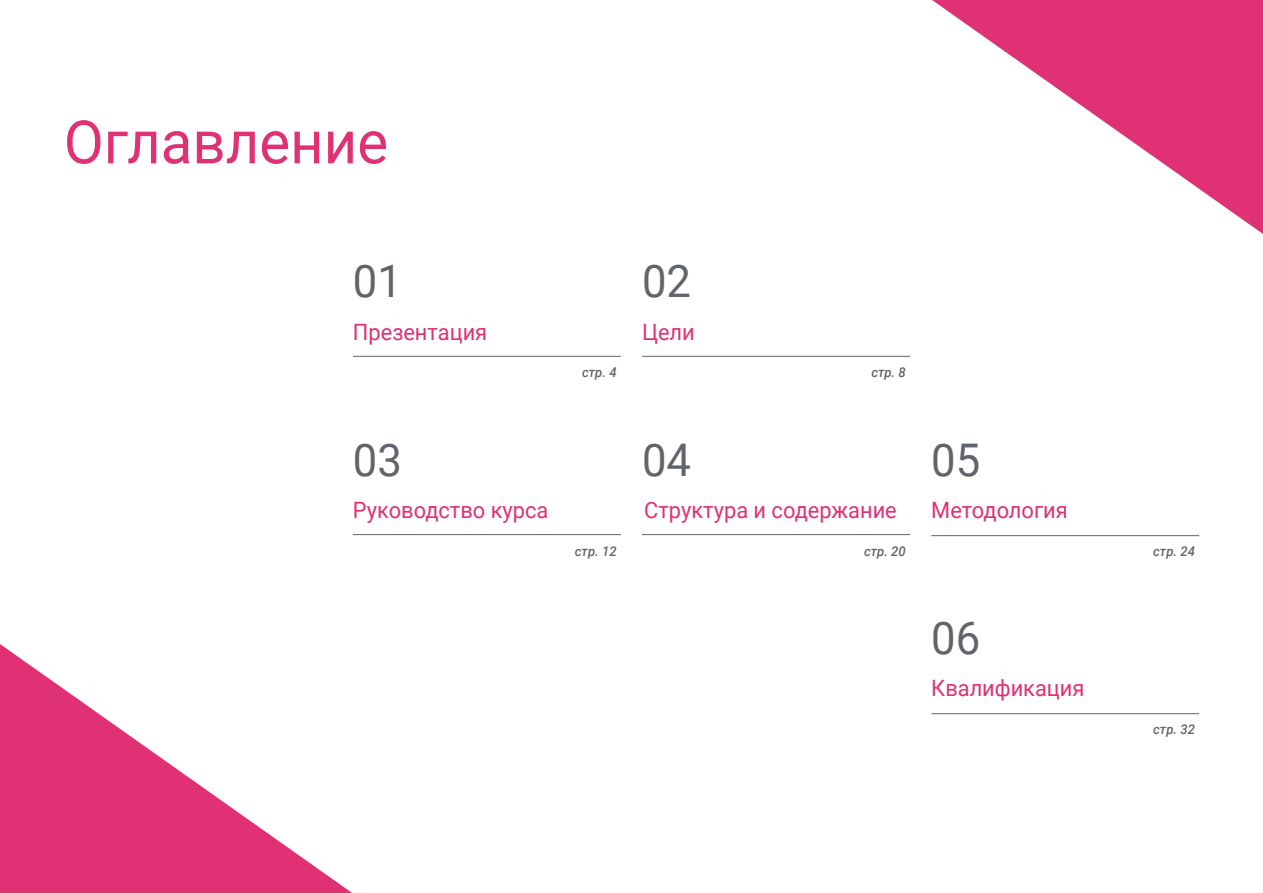
<style>
.page{position:relative;width:1263px;height:893px;background:#fff}
.page>*{position:absolute;margin:0;border:0;box-sizing:border-box;transform-origin:0 0}
.t1{font:60px "Roboto";color:#df3174}
.t2{font:45px "Roboto";color:#61646a}
.t3{font:22.5px "Roboto";color:#df3174}
.t4{font:italic 500 13.5px "Roboto";color:#61646a}
</style>
<div class="page">
<hr style="left:353px;top:356px;width:268px;height:1px;background:#61646a">
<hr style="left:931px;top:535px;width:268px;height:1px;background:#61646a">
<hr style="left:642px;top:356px;width:268px;height:1px;background:#61646a">
<hr style="left:931px;top:713px;width:268px;height:1px;background:#61646a">
<hr style="left:353px;top:534px;width:268px;height:1px;background:#61646a">
<hr style="left:642px;top:534px;width:268px;height:1px;background:#61646a">
<svg style="left:0;top:644px;width:352px;height:249px"></svg>
<svg style="left:932px;top:0;width:331px;height:234px"></svg>
<h1 class="t1" style="left:64px;top:100px;width:326px">Оглавление</h1>
<h2 class="t2" style="left:353px;top:250px;width:51px">01</h2>
<h2 class="t2" style="left:642px;top:250px;width:51px">02</h2>
<p class="t3" style="left:353px;top:316px;width:136px">Презентация</p>
<p class="t4" style="left:582px;top:363px;width:36px">стр. 4</p>
<p class="t3" style="left:642px;top:316px;width:54px">Цели</p>
<h2 class="t2" style="left:353px;top:428px;width:51px">03</h2>
<h2 class="t2" style="left:642px;top:428px;width:51px">04</h2>
<p class="t4" style="left:871px;top:363px;width:36px">стр. 8</p>
<p class="t3" style="left:353px;top:494px;width:197px">Руководство курса</p>
<p class="t3" style="left:644px;top:494px;width:254px">Структура и содержание</p>
<p class="t4" style="left:575px;top:541px;width:43px">стр. 12</p>
<p class="t4" style="left:864px;top:541px;width:43px">стр. 20</p>
<h2 class="t2" style="left:931px;top:428px;width:51px">05</h2>
<p class="t3" style="left:931px;top:494px;width:138px">Методология</p>
<h2 class="t2" style="left:931px;top:606px;width:51px">06</h2>
<p class="t3" style="left:931px;top:672px;width:155px">Квалификация</p>
<p class="t4" style="left:1153px;top:541px;width:43px">стр. 24</p>
<p class="t4" style="left:1153px;top:719px;width:43px">стр. 32</p>
</div>
